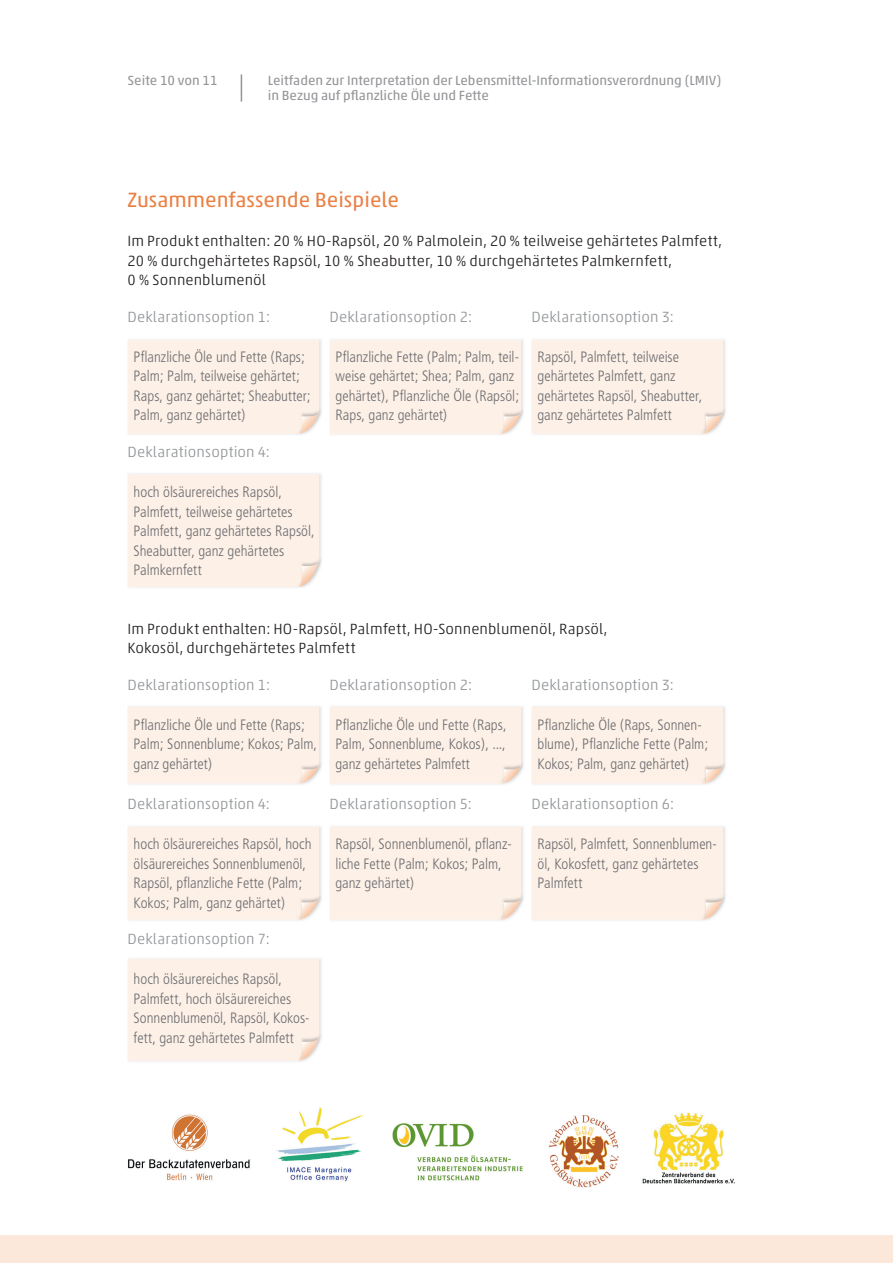
<style>
.page{position:relative;width:893px;height:1263px;background:#fff}
.page>*{position:absolute;margin:0;border:0;box-sizing:border-box;transform-origin:0 0}
.t1{font:21px "Akko Pro";color:#ea8146}
.t2{font:300 condensed 15px/19.5px "Frutiger";color:#6c6d70}
.t3{font:300 15px/19.5px "Akko Pro";letter-spacing:.01em;color:#231f20}
.t4{font:300 15px "Akko Pro";letter-spacing:.01em;color:#939598}
.t5{font:13.5px/15px "Akko Pro";color:#939598}
</style>
<div class="page">
<img style="left:128px;top:1107px;width:607px;height:81px">
<svg style="left:241px;top:74px;width:1px;height:28px"></svg>
<div style="left:0;top:1236px;width:893px;height:27px;background:#fce8da"></div>
<img style="left:319px;top:408px;width:3px;height:13px">
<div style="left:128px;top:340px;width:191px;height:94px;background:#fdf0e7"></div>
<img style="left:296px;top:762px;width:26px;height:22px">
<div style="left:128px;top:707px;width:191px;height:76px;background:#fdf0e7"></div>
<img style="left:296px;top:894px;width:26px;height:26px">
<div style="left:128px;top:827px;width:191px;height:92px;background:#fdf0e7"></div>
<img style="left:319px;top:557px;width:3px;height:15px">
<div style="left:128px;top:474px;width:191px;height:113px;background:#fdf0e7"></div>
<img style="left:296px;top:1033px;width:26px;height:28px">
<div style="left:128px;top:959px;width:191px;height:101px;background:#fdf0e7"></div>
<img style="left:521px;top:408px;width:3px;height:13px">
<div style="left:330px;top:340px;width:191px;height:94px;background:#fdf0e7"></div>
<img style="left:498px;top:762px;width:26px;height:22px">
<div style="left:330px;top:707px;width:191px;height:76px;background:#fdf0e7"></div>
<img style="left:498px;top:894px;width:26px;height:26px">
<div style="left:330px;top:827px;width:191px;height:92px;background:#fdf0e7"></div>
<img style="left:723px;top:408px;width:2px;height:13px">
<div style="left:531px;top:340px;width:192px;height:94px;background:#fdf0e7"></div>
<img style="left:700px;top:762px;width:25px;height:22px">
<div style="left:531px;top:707px;width:192px;height:76px;background:#fdf0e7"></div>
<img style="left:700px;top:894px;width:25px;height:26px">
<div style="left:531px;top:827px;width:192px;height:92px;background:#fdf0e7"></div>
<p class="t5" style="left:128px;top:72px;width:92px">Seite 10 von 11</p>
<p class="t5" style="left:268px;top:72px;width:455px">Leitfaden zur Interpretation der Lebensmittel-Informationsverordnung (LMIV) in Bezug auf pflanzliche Öle und Fette</p>
<h1 class="t1" style="left:128px;top:187px;width:273px">Zusammenfassende Beispiele</h1>
<p class="t3" style="left:128px;top:231px;width:596px">Im Produkt enthalten: 20 % HO-Rapsöl, 20 % Palmolein, 20 % teilweise gehärtetes Palmfett,<br>20 % durchgehärtetes Rapsöl, 10 % Sheabutter, 10 % durchgehärtetes Palmkernfett,<br>0 % Sonnenblumenöl</p>
<p class="t4" style="left:128px;top:308px;width:144px">Deklarationsoption 1:</p>
<p class="t4" style="left:330px;top:308px;width:144px">Deklarationsoption 2:</p>
<p class="t4" style="left:532px;top:308px;width:144px">Deklarationsoption 3:</p>
<p class="t2" style="left:134px;top:347px;width:179px">Pflanzliche Öle und Fette (Raps;<br>Palm; Palm, teilweise gehärtet;<br>Raps, ganz gehärtet; Sheabutter;<br>Palm, ganz gehärtet)</p>
<p class="t2" style="left:336px;top:347px;width:185px">Pflanzliche Fette (Palm; Palm, teil&shy;weise gehärtet; Shea; Palm, ganz gehärtet), Pflanzliche Öle (Rapsöl;<br>Raps, ganz gehärtet)</p>
<p class="t2" style="left:537px;top:347px;width:166px">Rapsöl, Palmfett, teilweise gehärtetes Palmfett, ganz gehärtetes Rapsöl, Sheabutter, ganz gehärtetes Palmfett</p>
<p class="t4" style="left:128px;top:443px;width:144px">Deklarationsoption 4:</p>
<p class="t2" style="left:134px;top:482px;width:183px">hoch ölsäurereiches Rapsöl,<br>Palmfett, teilweise gehärtetes<br>Palmfett, ganz gehärtetes Rapsöl,<br>Sheabutter, ganz gehärtetes<br>Palmkernfett</p>
<p class="t3" style="left:128px;top:619px;width:482px">Im Produkt enthalten: HO-Rapsöl, Palmfett, HO-Sonnenblumenöl, Rapsöl,<br>Kokosöl, durchgehärtetes Palmfett</p>
<p class="t4" style="left:128px;top:676px;width:144px">Deklarationsoption 1:</p>
<p class="t4" style="left:330px;top:676px;width:144px">Deklarationsoption 2:</p>
<p class="t4" style="left:532px;top:676px;width:144px">Deklarationsoption 3:</p>
<p class="t2" style="left:134px;top:715px;width:185px">Pflanzliche Öle und Fette (Raps;<br>Palm; Sonnenblume; Kokos; Palm, ganz gehärtet)</p>
<p class="t2" style="left:336px;top:715px;width:173px;text-align:justify">Pflanzliche Öle und Fette (Raps, Palm, Sonnenblume, Kokos), ..., ganz gehärtetes Palmfett</p>
<p class="t2" style="left:537px;top:715px;width:172px">Pflanzliche Öle (Raps, Sonnen&shy;blume), Pflanzliche Fette (Palm;<br>Kokos; Palm, ganz gehärtet)</p>
<p class="t4" style="left:128px;top:795px;width:144px">Deklarationsoption 4:</p>
<p class="t4" style="left:330px;top:795px;width:144px">Deklarationsoption 5:</p>
<p class="t4" style="left:532px;top:795px;width:144px">Deklarationsoption 6:</p>
<p class="t2" style="left:134px;top:834px;width:180px">hoch ölsäurereiches Rapsöl, hoch ölsäurereiches Sonnenblumenöl,<br>Rapsöl, pflanzliche Fette (Palm;<br>Kokos; Palm, ganz gehärtet)</p>
<p class="t2" style="left:336px;top:834px;width:178px">Rapsöl, Sonnenblumenöl, pflanz&shy;liche Fette (Palm; Kokos; Palm, ganz gehärtet)</p>
<p class="t2" style="left:537px;top:834px;width:181px">Rapsöl, Palmfett, Sonnenblumen&shy;öl, Kokosfett, ganz gehärtetes<br>Palmfett</p>
<p class="t4" style="left:128px;top:930px;width:144px">Deklarationsoption 7:</p>
<p class="t2" style="left:134px;top:969px;width:177px">hoch ölsäurereiches Rapsöl,<br>Palmfett, hoch ölsäurereiches<br>Sonnenblumenöl, Rapsöl, Kokos&shy;fett, ganz gehärtetes Palmfett</p>
</div>
